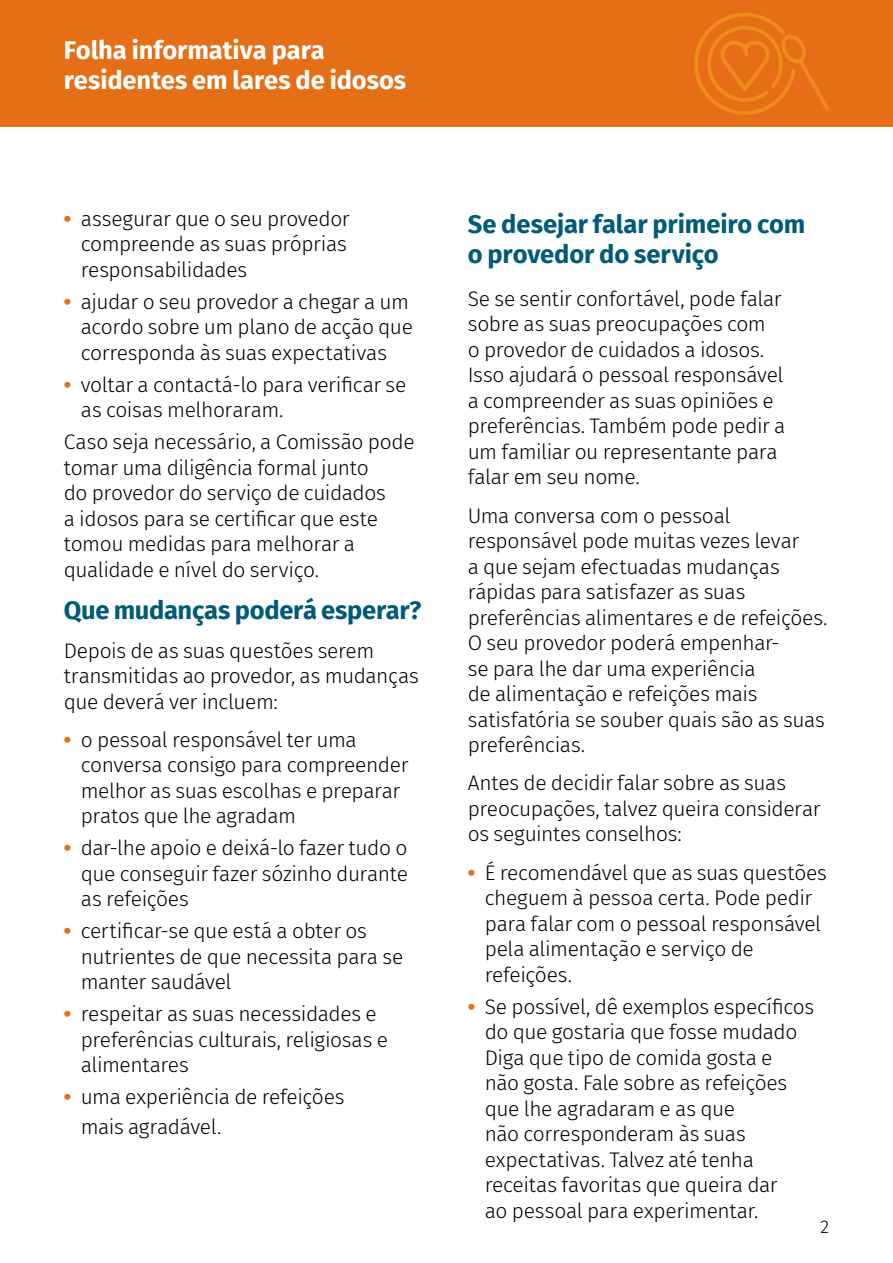
<style>
.page{position:relative;width:893px;height:1263px;background:#fff}
.page>*{position:absolute;margin:0;border:0;box-sizing:border-box;transform-origin:0 0}
.Consumer_Body_text_1{font:700 25.5px/30px "Fira Sans";letter-spacing:-.005em;color:#005a7a}
.t1{font:700 25.5px/30px "Fira Sans";letter-spacing:-.005em;color:#fff}
.Consumer_Body_text_1-2{font:300 21px/25.5px "Fira Sans";letter-spacing:-.02em;color:#000}
.t2{font:300 18px "Fira Sans";color:#000}
.s1{font-family:"Arial";font-weight:700;color:#e56f17}
</style>
<div class="page">
<div style="left:0;top:0;width:893px;height:127px;background:#e56f17"></div>
<svg style="left:694px;top:13px;width:135px;height:102px"></svg>
<p class="t1" style="left:64px;top:33px;width:344px">Folha informativa para residentes em lares de idosos</p>
<p class="Consumer_Body_text_1-2" style="left:81px;top:206px;width:270px;text-indent:-17px"><span class="s1">•</span> assegurar que o seu provedor compreende as suas próprias responsabilidades</p>
<p class="Consumer_Body_text_1-2" style="left:81px;top:289px;width:334px;text-indent:-17px"><span class="s1">•</span> ajudar o seu provedor a chegar a um acordo sobre um plano de acção que corresponda às suas expectativas</p>
<p class="Consumer_Body_text_1-2" style="left:81px;top:371px;width:327px;text-indent:-17px"><span class="s1">•</span> voltar a contactá-lo para verificar se as coisas melhoraram.</p>
<p class="Consumer_Body_text_1-2" style="left:64px;top:429px;width:352px">Caso seja necessário, a Comissão pode tomar uma diligência formal junto<br>do provedor do serviço de cuidados<br>a idosos para se certificar que este tomou medidas para melhorar a qualidade e nível do serviço.</p>
<p class="Consumer_Body_text_1" style="left:64px;top:594px;width:359px">Que mudanças poderá esperar?</p>
<p class="Consumer_Body_text_1-2" style="left:64px;top:637px;width:357px">Depois de as suas questões serem transmitidas ao provedor, as mudanças que deverá ver incluem:</p>
<p class="Consumer_Body_text_1-2" style="left:81px;top:727px;width:329px;text-indent:-17px"><span class="s1">•</span> o pessoal responsável ter uma conversa consigo para compreender melhor as suas escolhas e preparar pratos que lhe agradam</p>
<p class="Consumer_Body_text_1-2" style="left:81px;top:835px;width:329px;text-align:justify;text-indent:-17px"><span class="s1">•</span> dar-lhe apoio e deixá-lo fazer tudo o que conseguir fazer sózinho durante as refeições</p>
<p class="Consumer_Body_text_1-2" style="left:81px;top:918px;width:324px;text-indent:-17px"><span class="s1">•</span> certificar-se que está a obter os nutrientes de que necessita para se manter saudável</p>
<p class="Consumer_Body_text_1-2" style="left:81px;top:1001px;width:309px;text-indent:-17px"><span class="s1">•</span> respeitar as suas necessidades e preferências culturais, religiosas e alimentares</p>
<p class="Consumer_Body_text_1-2" style="left:81px;top:1081px;width:265px;line-height:30px;text-indent:-17px"><span class="s1">•</span> uma experiência de refeições mais agradável.</p>
<h2 class="Consumer_Body_text_1" style="left:468px;top:208px;width:339px">Se desejar falar primeiro com o provedor do serviço</h2>
<p class="Consumer_Body_text_1-2" style="left:468px;top:286px;width:319px">Se se sentir confortável, pode falar sobre as suas preocupações com<br>o provedor de cuidados a idosos.<br>Isso ajudará o pessoal responsável a compreender as suas opiniões e preferências. Também pode pedir a um familiar ou representante para falar em seu nome.</p>
<p class="Consumer_Body_text_1-2" style="left:468px;top:502px;width:361px">Uma conversa com o pessoal responsável pode muitas vezes levar<br>a que sejam efectuadas mudanças rápidas para satisfazer as suas preferências alimentares e de refeições.<br>O seu provedor poderá empenhar-<br>se para lhe dar uma experiência<br>de alimentação e refeições mais satisfatória se souber quais são as suas preferências.</p>
<p class="Consumer_Body_text_1-2" style="left:468px;top:770px;width:354px">Antes de decidir falar sobre as suas preocupações, talvez queira considerar os seguintes conselhos:</p>
<p class="Consumer_Body_text_1-2" style="left:485px;top:859px;width:344px;text-indent:-17px"><span class="s1">•</span> É recomendável que as suas questões cheguem à pessoa certa. Pode pedir para falar com o pessoal responsável pela alimentação e serviço de refeições.</p>
<p class="Consumer_Body_text_1-2" style="left:485px;top:993px;width:331px;text-indent:-17px"><span class="s1">•</span> Se possível, dê exemplos específicos do que gostaria que fosse mudado<br>Diga que tipo de comida gosta e<br>não gosta. Fale sobre as refeições que lhe agradaram e as que<br>não corresponderam às suas expectativas. Talvez até tenha receitas favoritas que queira dar<br>ao pessoal para experimentar.</p>
<p class="t2" style="left:821px;top:1214px;width:10px">2</p>
</div>
